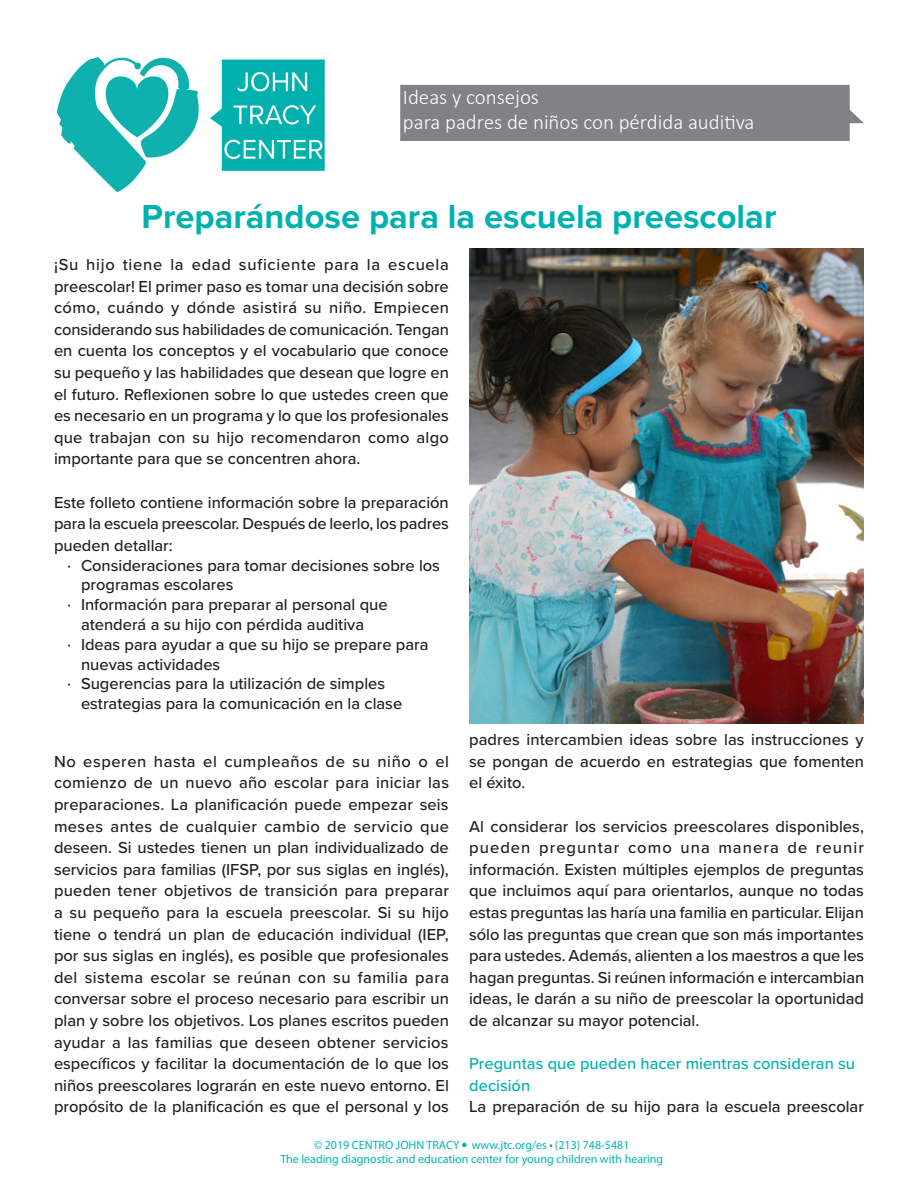
<style>
.page{position:relative;width:918px;height:1188px;background:#fff}
.page>*{position:absolute;margin:0;border:0;box-sizing:border-box;transform-origin:0 0}
.TITLE__Special_Paper{font:700 34.5px "Proxima Nova";color:#00b1b0}
.t1{font:300 21px/25.2px "Calibri";color:#fff}
.Body_Text{font:500 16.5px/21.6px "Proxima Nova";color:#231f20;text-align:justify}
.Subhead_2{font:500 16.5px/21.6px "Proxima Nova";color:#00b1b0}
.t2{font:12px/14.4px "Myriad Pro";color:#00b5af;text-align:center}
.s1{font-family:"Myriad Pro";font-weight:400}
</style>
<div class="page">
<img style="left:57px;top:58px;width:268px;height:134px">
<div style="left:400px;top:85px;width:464px;height:56px;background:#808285"></div>
<svg style="left:462px;top:1143px;width:5px;height:4px"></svg>
<img style="left:469px;top:248px;width:395px;height:476px">
<p class="t1" style="left:403px;top:84px;width:353px">Ideas y consejos<br>para padres de niños con pérdida auditiva</p>
<p class="TITLE__Special_Paper" style="left:142px;top:191px;width:636px">Preparándose para la escuela preescolar</p>
<p class="Body_Text" style="left:54px;top:253px;width:397px">¡Su hijo tiene la edad suficiente para la escuela preescolar! El primer paso es tomar una decisión sobre cómo, cuándo y dónde asistirá su niño. Empiecen considerando sus habilidades de comunicación. Tengan en cuenta los conceptos y el vocabulario que conoce su pequeño y las habilidades que desean que logre en el futuro. Reflexionen sobre lo que ustedes creen que es necesario en un programa y lo que los profesionales que trabajan con su hijo recomendaron como algo importante para que se concentren ahora.</p>
<p class="Body_Text" style="left:54px;top:491px;width:397px">Este folleto contiene información sobre la preparación para la escuela preescolar. Después de leerlo, los padres pueden detallar:</p>
<p class="Body_Text" style="left:81px;top:555px;width:361px;line-height:19.8px;text-indent:-14px"><span class="s1">·</span> Consideraciones para tomar decisiones sobre los programas escolares</p>
<p class="Body_Text" style="left:81px;top:594px;width:308px;line-height:19.8px;text-indent:-14px"><span class="s1">·</span> Información para preparar al personal que atenderá a su hijo con pérdida auditiva</p>
<p class="Body_Text" style="left:81px;top:634px;width:349px;line-height:19.8px;text-indent:-14px"><span class="s1">·</span> Ideas para ayudar a que su hijo se prepare para nuevas actividades</p>
<p class="Body_Text" style="left:81px;top:673px;width:323px;line-height:19.8px;text-indent:-14px"><span class="s1">·</span> Sugerencias para la utilización de simples estrategias para la comunicación en la clase</p>
<p class="Body_Text" style="left:54px;top:750px;width:397px">No esperen hasta el cumpleaños de su niño o el comienzo de un nuevo año escolar para iniciar las preparaciones. La planificación puede empezar seis meses antes de cualquier cambio de servicio que deseen. Si ustedes tienen un plan individualizado de servicios para familias (IFSP, por sus siglas en inglés), pueden tener objetivos de transición para preparar a su pequeño para la escuela preescolar. Si su hijo tiene o tendrá un plan de educación individual (IEP, por sus siglas en inglés), es posible que profesionales del sistema escolar se reúnan con su familia para conversar sobre el proceso necesario para escribir un plan y sobre los objetivos. Los planes escritos pueden ayudar a las familias que deseen obtener servicios específicos y facilitar la documentación de lo que los niños preescolares lograrán en este nuevo entorno. El propósito de la planificación es que el personal y los</p>
<p class="Body_Text" style="left:469px;top:728px;width:396px">padres intercambien ideas sobre las instrucciones y se pongan de acuerdo en estrategias que fomenten el éxito.</p>
<p class="Body_Text" style="left:469px;top:815px;width:397px">Al considerar los servicios preescolares disponibles, pueden preguntar como una manera de reunir información. Existen múltiples ejemplos de preguntas que incluimos aquí para orientarlos, aunque no todas estas preguntas las haría una familia en particular. Elijan sólo las preguntas que crean que son más importantes para ustedes. Además, alienten a los maestros a que les hagan preguntas. Si reúnen información e intercambian ideas, le darán a su niño de preescolar la oportunidad de alcanzar su mayor potencial.</p>
<p class="Subhead_2" style="left:469px;top:1052px;width:388px">Preguntas que pueden hacer mientras consideran su decisión</p>
<p class="Body_Text" style="left:469px;top:1096px;width:396px">La preparación de su hijo para la escuela preescolar</p>
<p class="t2" style="left:280px;top:1137px;width:384px">© 2019 CENTRO JOHN TRACY www.jtc.org/es (213) 748-5481<br>The leading diagnostic and education center for young children with hearing</p>
</div>
